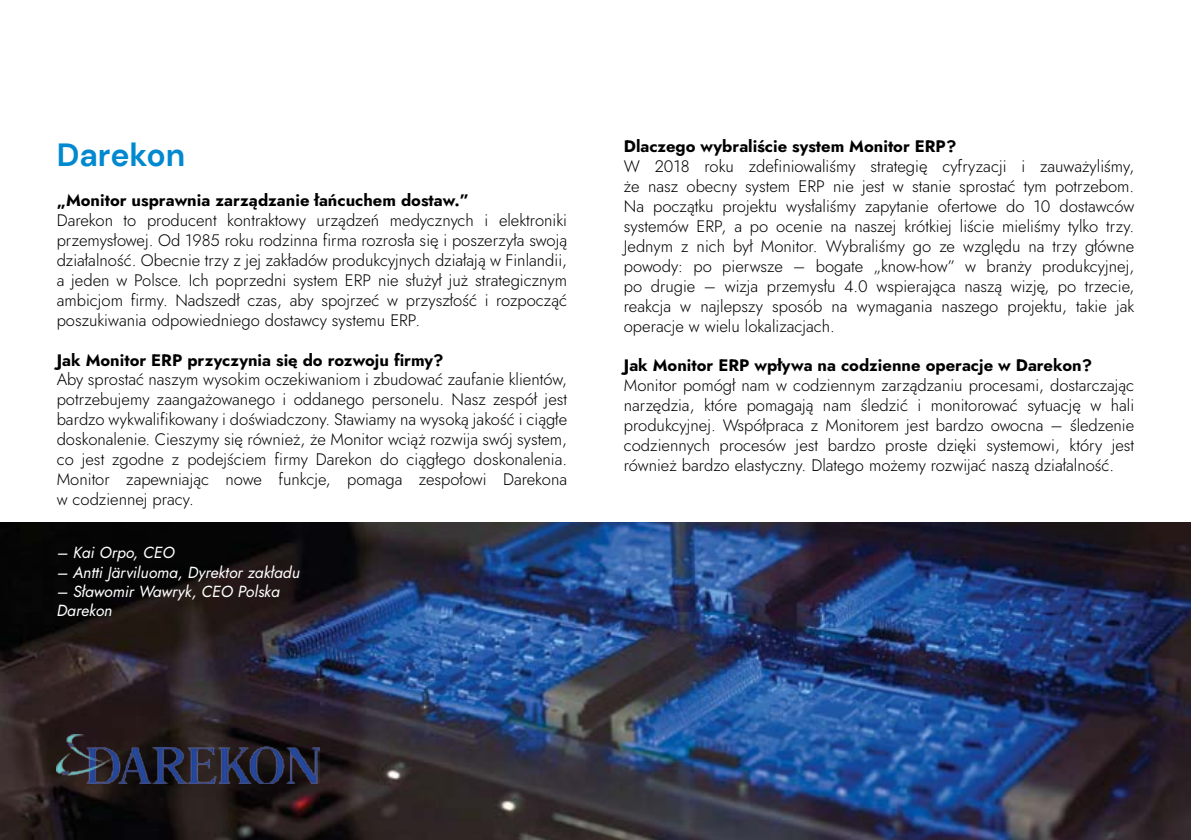
<style>
.page{position:relative;width:1191px;height:840px;background:#fff}
.page>*{position:absolute;margin:0;border:0;box-sizing:border-box;transform-origin:0 0}
.t1{font:700 32px "DM Sans";color:#0089cf}
.t2{font:300 16.6px/20px "Jost";color:#000;text-align:justify}
.t3{font:700 16.6px "Jost";color:#000}
.t4{font:italic 16px/19.2px "Jost";color:#fff}
</style>
<div class="page">
<img style="left:0;top:522px;width:1191px;height:317px">
<img style="left:57px;top:733px;width:262px;height:49px">
<h1 class="t1" style="left:57px;top:135px;width:130px">Darekon</h1>
<p class="t3" style="left:57px;top:189px;width:414px">„Monitor usprawnia zarządzanie łańcuchem dostaw.”</p>
<p class="t2" style="left:57px;top:210px;width:512px">Darekon to producent kontraktowy urządzeń medycznych i elektroniki przemysłowej. Od 1985 roku rodzinna firma rozrosła się i poszerzyła swoją działalność. Obecnie trzy z jej zakładów produkcyjnych działają w Finlandii, a jeden w Polsce. Ich poprzedni system ERP nie służył już strategicznym ambicjom firmy. Nadszedł czas, aby spojrzeć w przyszłość i rozpocząć poszukiwania odpowiedniego dostawcy systemu ERP.</p>
<p class="t3" style="left:57px;top:348px;width:388px">Jak Monitor ERP przyczynia się do rozwoju firmy?</p>
<p class="t2" style="left:57px;top:369px;width:512px">Aby sprostać naszym wysokim oczekiwaniom i zbudować zaufanie klientów, potrzebujemy zaangażowanego i oddanego personelu. Nasz zespół jest bardzo wykwalifikowany i doświadczony. Stawiamy na wysoką jakość i ciągłe doskonalenie. Cieszymy się również, że Monitor wciąż rozwija swój system, co jest zgodne z podejściem firmy Darekon do ciągłego doskonalenia.<br>Monitor zapewniając nowe funkcje, pomaga zespołowi Darekona w codziennej pracy.</p>
<p class="t4" style="left:57px;top:543px;width:119px">– Kai Orpo, CEO</p>
<p class="t4" style="left:57px;top:562px;width:245px">– Antti Järviluoma, Dyrektor zakładu</p>
<p class="t4" style="left:57px;top:581px;width:225px">– Sławomir Wawryk, CEO Polska<br>Darekon</p>
<p class="t3" style="left:624px;top:135px;width:334px">Dlaczego wybraliście system Monitor ERP?</p>
<p class="t2" style="left:624px;top:156px;width:512px">W 2018 roku zdefiniowaliśmy strategię cyfryzacji i zauważyliśmy, że nasz obecny system ERP nie jest w stanie sprostać tym potrzebom.<br>Na początku projektu wysłaliśmy zapytanie ofertowe do 10 dostawców systemów ERP, a po ocenie na naszej krótkiej liście mieliśmy tylko trzy.<br>Jednym z nich był Monitor. Wybraliśmy go ze względu na trzy główne powody: po pierwsze – bogate „know-how” w branży produkcyjnej, po drugie – wizja przemysłu 4.0 wspierająca naszą wizję, po trzecie, reakcja w najlepszy sposób na wymagania naszego projektu, takie jak operacje w wielu lokalizacjach.</p>
<p class="t3" style="left:624px;top:354px;width:470px">Jak Monitor ERP wpływa na codzienne operacje w Darekon?</p>
<p class="t2" style="left:624px;top:375px;width:512px">Monitor pomógł nam w codziennym zarządzaniu procesami, dostarczając narzędzia, które pomagają nam śledzić i monitorować sytuację w hali produkcyjnej. Współpraca z Monitorem jest bardzo owocna – śledzenie codziennych procesów jest bardzo proste dzięki systemowi, który jest również bardzo elastyczny. Dlatego możemy rozwijać naszą działalność.</p>
</div>
